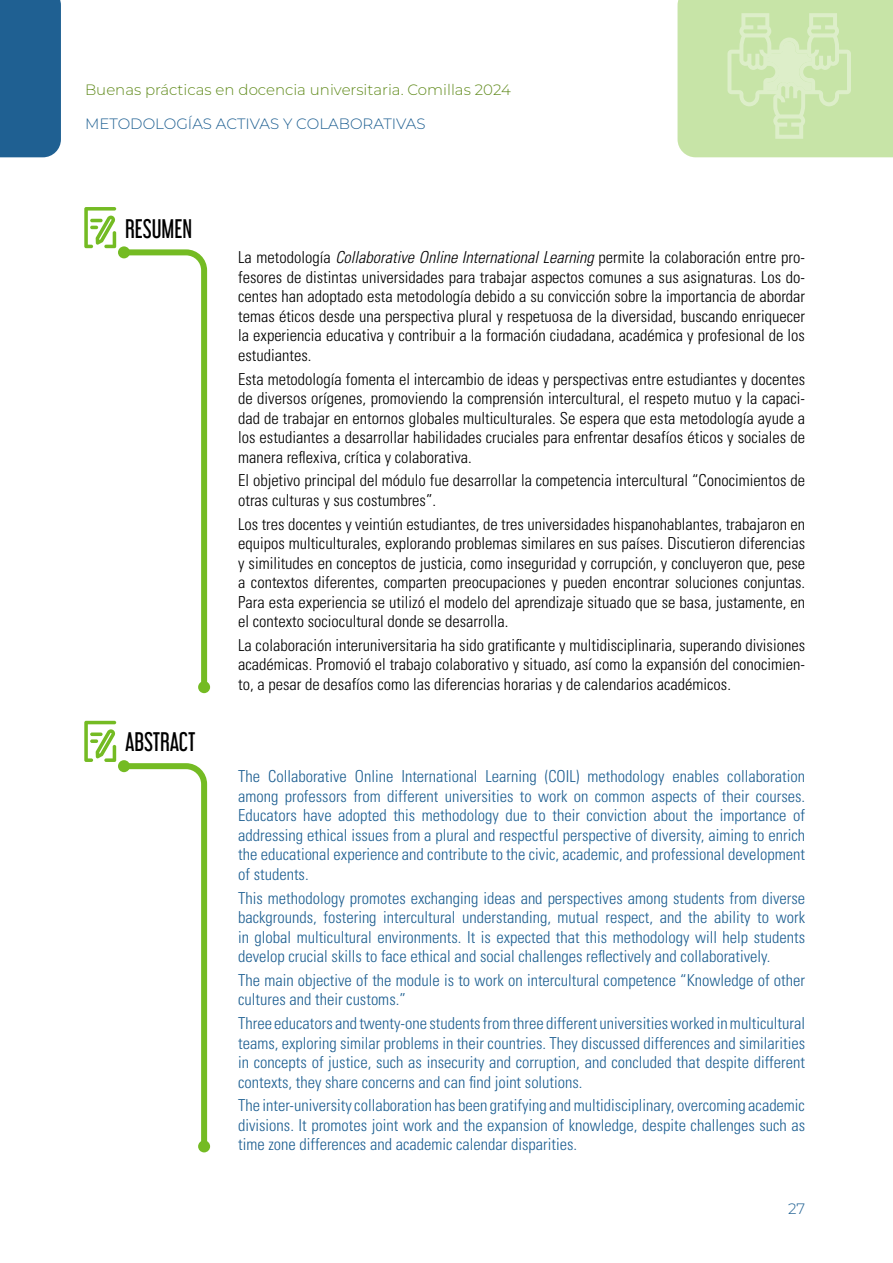
<style>
.page{position:relative;width:893px;height:1263px;background:#fff}
.page>*{position:absolute;margin:0;border:0;box-sizing:border-box;transform-origin:0 0}
.t1{font:24px "Libel Suit Rg";color:#000}
.Resumen{font:300 condensed 16.5px/19.5px "Univers";color:#000;text-align:justify}
.Abstract{font:300 condensed 16.5px/19.5px "Univers";color:#1f6092;text-align:justify}
.t2{font:300 15px "Montserrat";color:#618b1d}
.t3{font:300 15px "Montserrat";color:#1f6092}
.s1{font-style:italic}
</style>
<div class="page">
<div style="left:0;top:0;width:61px;height:157px;background:#1f6092"></div>
<svg style="left:677px;top:0;width:216px;height:157px"></svg>
<svg style="left:84px;top:207px;width:126px;height:486px"></svg>
<svg style="left:84px;top:721px;width:126px;height:431px"></svg>
<p class="t2" style="left:85px;top:80px;width:427px">Buenas prácticas en docencia universitaria. Comillas 2024</p>
<p class="t3" style="left:85px;top:114px;width:342px">METODOLOGÍAS ACTIVAS Y COLABORATIVAS</p>
<p class="t1" style="left:125px;top:209px;width:69px">RESUMEN</p>
<p class="t1" style="left:125px;top:722px;width:72px">ABSTRACT</p>
<p class="Resumen" style="left:238px;top:248px;width:568px">La metodología <span class="s1">Collaborative Online International Learning</span> permite la colaboración entre pro&shy;fesores de distintas universidades para trabajar aspectos comunes a sus asignaturas. Los do&shy;centes han adoptado esta metodología debido a su convicción sobre la importancia de abordar temas éticos desde una perspectiva plural y respetuosa de la diversidad, buscando enriquecer la experiencia educativa y contribuir a la formación ciudadana, académica y profesional de los estudiantes.</p>
<p class="Resumen" style="left:238px;top:369px;width:568px">Esta metodología fomenta el intercambio de ideas y perspectivas entre estudiantes y docentes de diversos orígenes, promoviendo la comprensión intercultural, el respeto mutuo y la capaci&shy;dad de trabajar en entornos globales multiculturales. Se espera que esta metodología ayude a los estudiantes a desarrollar habilidades cruciales para enfrentar desafíos éticos y sociales de manera reflexiva, crítica y colaborativa.</p>
<p class="Resumen" style="left:238px;top:471px;width:568px">El objetivo principal del módulo fue desarrollar la competencia intercultural “Conocimientos de otras culturas y sus costumbres”.</p>
<p class="Resumen" style="left:238px;top:514px;width:568px">Los tres docentes y veintiún estudiantes, de tres universidades hispanohablantes, trabajaron en equipos multiculturales, explorando problemas similares en sus países. Discutieron diferencias y similitudes en conceptos de justicia, como inseguridad y corrupción, y concluyeron que, pese a contextos diferentes, comparten preocupaciones y pueden encontrar soluciones conjuntas.<br>Para esta experiencia se utilizó el modelo del aprendizaje situado que se basa, justamente, en el contexto sociocultural donde se desarrolla.</p>
<p class="Resumen" style="left:238px;top:635px;width:568px">La colaboración interuniversitaria ha sido gratificante y multidisciplinaria, superando divisiones académicas. Promovió el trabajo colaborativo y situado, así como la expansión del conocimien&shy;to, a pesar de desafíos como las diferencias horarias y de calendarios académicos.</p>
<p class="Abstract" style="left:238px;top:767px;width:568px">The Collaborative Online International Learning (COIL) methodology enables collaboration among professors from different universities to work on common aspects of their courses.<br>Educators have adopted this methodology due to their conviction about the importance of addressing ethical issues from a plural and respectful perspective of diversity, aiming to enrich the educational experience and contribute to the civic, academic, and professional development of students.</p>
<p class="Abstract" style="left:238px;top:888px;width:568px">This methodology promotes exchanging ideas and perspectives among students from diverse backgrounds, fostering intercultural understanding, mutual respect, and the ability to work in global multicultural environments. It is expected that this methodology will help students develop crucial skills to face ethical and social challenges reflectively and collaboratively.</p>
<p class="Abstract" style="left:238px;top:970px;width:568px">The main objective of the module is to work on intercultural competence “Knowledge of other cultures and their customs.”</p>
<p class="Abstract" style="left:238px;top:1014px;width:568px">Three educators and twenty-one students from three different universities worked in multicultural teams, exploring similar problems in their countries. They discussed differences and similarities in concepts of justice, such as insecurity and corruption, and concluded that despite different contexts, they share concerns and can find joint solutions.</p>
<p class="Abstract" style="left:238px;top:1096px;width:568px">The inter-university collaboration has been gratifying and multidisciplinary, overcoming academic divisions. It promotes joint work and the expansion of knowledge, despite challenges such as time zone differences and academic calendar disparities.</p>
<p class="t3" style="left:788px;top:1198px;width:19px">27</p>
</div>
